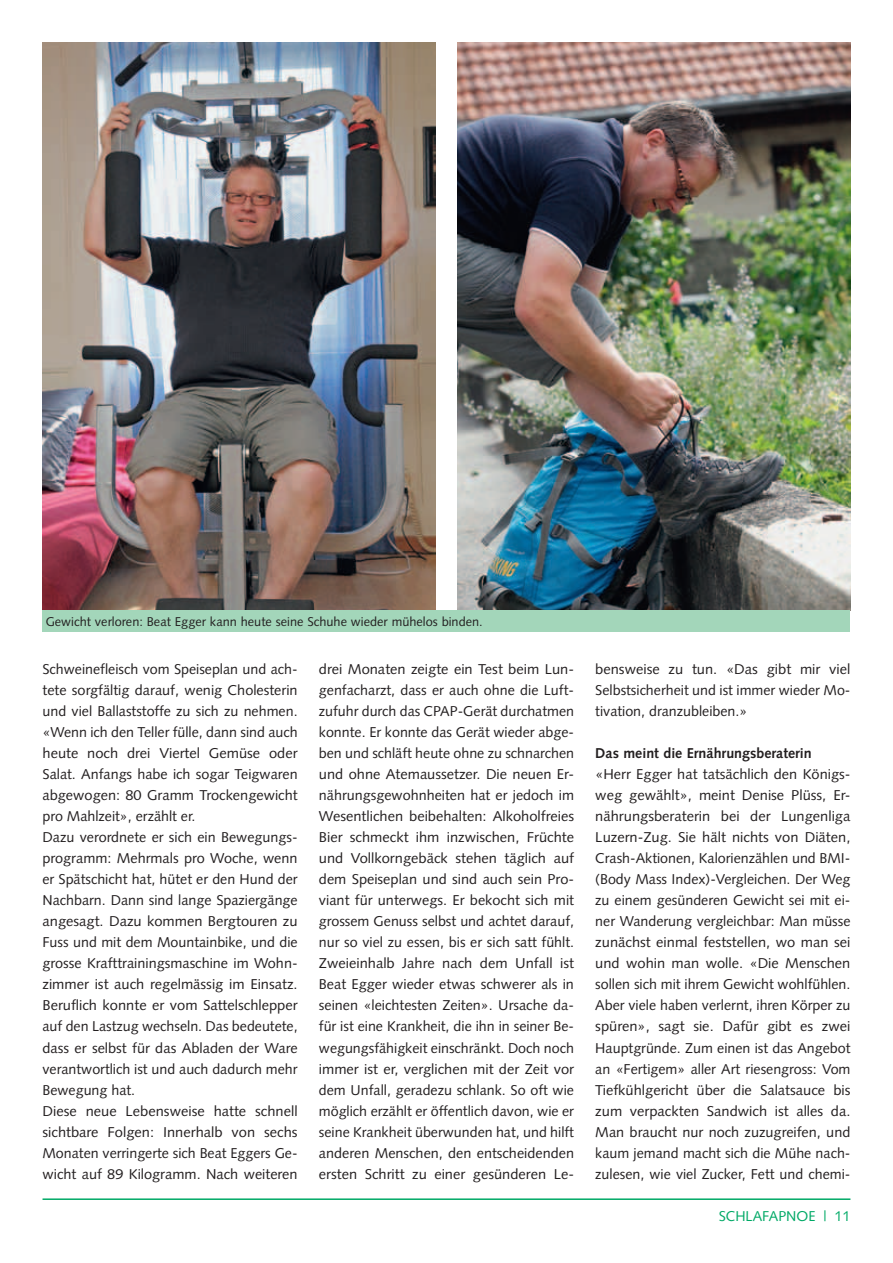
<style>
.page{position:relative;width:893px;height:1263px;background:#fff}
.page>*{position:absolute;margin:0;border:0;box-sizing:border-box;transform-origin:0 0}
.t1{font:14.25px/21px "Syntax LT Std";color:#231f20}
.t2{font:700 14.25px "Syntax LT Std";color:#231f20}
.t3{font:14.25px "Syntax LT Std";color:#00a966}
.t4{font:12.75px "Syntax LT Std";color:#231f20}
</style>
<div class="page">
<hr style="left:43px;top:1198px;width:807px;height:2px;background:#00a966">
<img style="left:43px;top:43px;width:393px;height:568px">
<img style="left:457px;top:43px;width:393px;height:568px">
<div style="left:43px;top:611px;width:807px;height:21px;background:#a3d6ba"></div>
<p class="t4" style="left:46px;top:614px;width:439px">Gewicht verloren: Beat Egger kann heute seine Schuhe wieder mühelos binden.</p>
<p class="t1" style="left:43px;top:658px;width:257px">Schweinefleisch vom Speiseplan und ach&shy;tete sorgfältig darauf, wenig Cholesterin und viel Ballaststoffe zu sich zu nehmen. «Wenn ich den Teller fülle, dann sind auch heute noch drei Viertel Gemüse oder Salat. Anfangs habe ich sogar Teigwaren abgewogen: 80 Gramm Trockengewicht pro Mahlzeit», erzählt er.<br>Dazu verordnete er sich ein Bewegungs&shy;programm: Mehrmals pro Woche, wenn er Spätschicht hat, hütet er den Hund der Nachbarn. Dann sind lange Spaziergänge angesagt. Dazu kommen Bergtouren zu Fuss und mit dem Mountainbike, und die grosse Krafttrainingsmaschine im Wohn&shy;zimmer ist auch regelmässig im Einsatz.<br>Beruflich konnte er vom Sattelschlepper auf den Lastzug wechseln. Das bedeutete, dass er selbst für das Abladen der Ware verantwortlich ist und auch dadurch mehr Bewegung hat.<br>Diese neue Lebensweise hatte schnell sichtbare Folgen: Innerhalb von sechs Monaten verringerte sich Beat Eggers Ge&shy;wicht auf 89 Kilogramm. Nach weiteren</p>
<p class="t1" style="left:319px;top:658px;width:257px">drei Monaten zeigte ein Test beim Lun&shy;genfacharzt, dass er auch ohne die Luft&shy;zufuhr durch das CPAP-Gerät durchatmen konnte. Er konnte das Gerät wieder abge&shy;ben und schläft heute ohne zu schnarchen und ohne Atemaussetzer. Die neuen Er&shy;nährungsgewohnheiten hat er jedoch im Wesentlichen beibehalten: Alkoholfreies Bier schmeckt ihm inzwischen, Früchte und Vollkorngebäck stehen täglich auf dem Speiseplan und sind auch sein Pro&shy;viant für unterwegs. Er bekocht sich mit grossem Genuss selbst und achtet darauf, nur so viel zu essen, bis er sich satt fühlt.<br>Zweieinhalb Jahre nach dem Unfall ist Beat Egger wieder etwas schwerer als in seinen «leichtesten Zeiten». Ursache da&shy;für ist eine Krankheit, die ihn in seiner Be&shy;wegungsfähigkeit einschränkt. Doch noch immer ist er, verglichen mit der Zeit vor dem Unfall, geradezu schlank. So oft wie möglich erzählt er öffentlich davon, wie er seine Krankheit überwunden hat, und hilft anderen Menschen, den entscheidenden ersten Schritt zu einer gesünderen Le-</p>
<p class="t1" style="left:595px;top:658px;width:257px;text-align:justify">bensweise zu tun. «Das gibt mir viel Selbstsicherheit und ist immer wieder Mo&shy;tivation, dranzubleiben.»</p>
<p class="t2" style="left:595px;top:745px;width:218px">Das meint die Ernährungsberaterin</p>
<p class="t1" style="left:595px;top:764px;width:257px">«Herr Egger hat tatsächlich den Königs&shy;weg gewählt», meint Denise Plüss, Er&shy;nährungsberaterin bei der Lungenliga Luzern-Zug. Sie hält nichts von Diäten, Crash-Aktionen, Kalorienzählen und BMI-(Body Mass Index)-Vergleichen. Der Weg zu einem gesünderen Gewicht sei mit ei&shy;ner Wanderung vergleichbar: Man müsse zunächst einmal feststellen, wo man sei und wohin man wolle. «Die Menschen sollen sich mit ihrem Gewicht wohlfühlen.<br>Aber viele haben verlernt, ihren Körper zu spüren», sagt sie. Dafür gibt es zwei Hauptgründe. Zum einen ist das Angebot an «Fertigem» aller Art riesengross: Vom Tiefkühlgericht über die Salatsauce bis zum verpackten Sandwich ist alles da.<br>Man braucht nur noch zuzugreifen, und kaum jemand macht sich die Mühe nach&shy;zulesen, wie viel Zucker, Fett und chemi-</p>
<p class="t3" style="left:719px;top:1207px;width:133px">SCHLAFAPNOE | 11</p>
</div>
